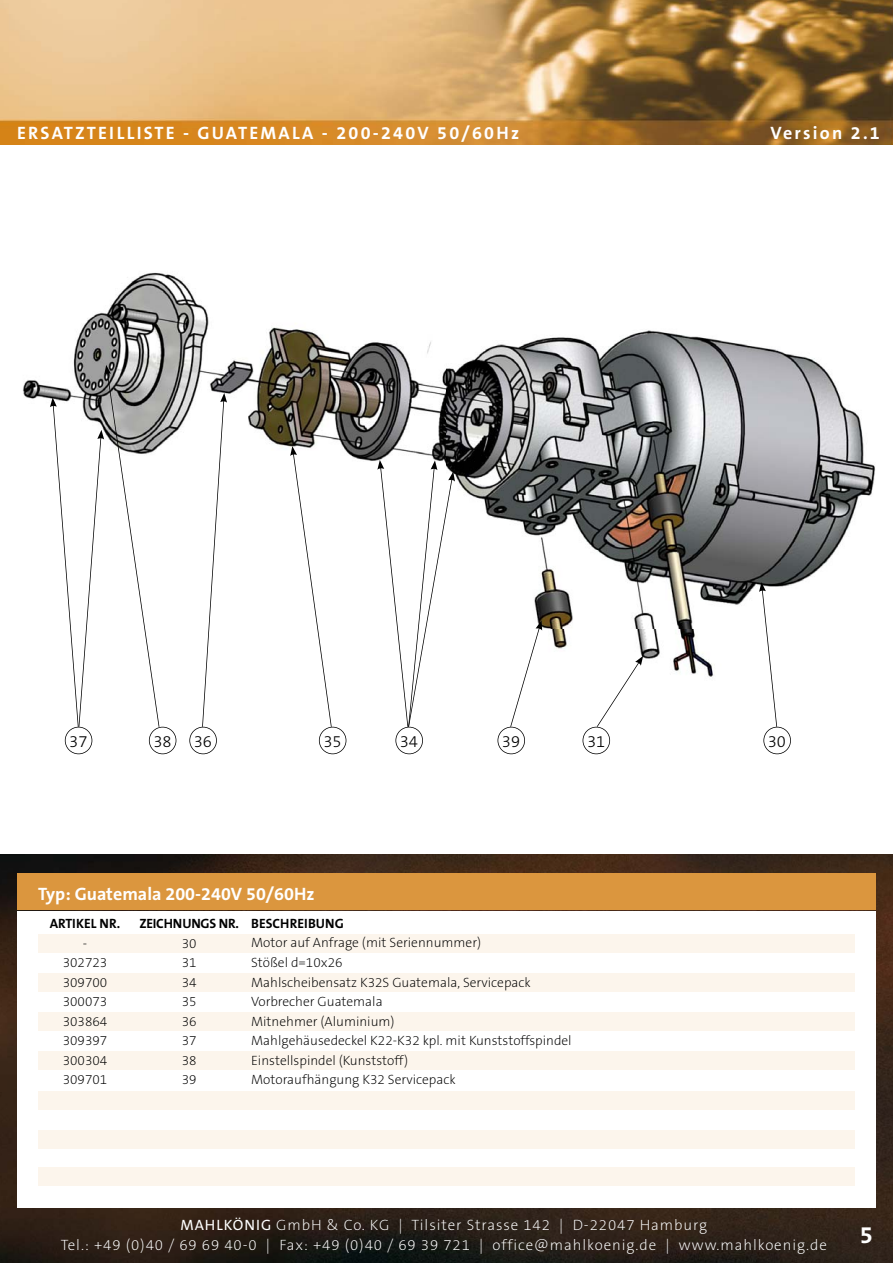
<style>
.page{position:relative;width:893px;height:1263px;background:#fff}
.page>*{position:absolute;margin:0;border:0;box-sizing:border-box;transform-origin:0 0}
.t1{font:700 24px "The Sans B7";color:#fff}
.t2{font:700 18px "The Sans B7";letter-spacing:.115em;color:#fff}
.t3{font:700 18px "The Sans B7";color:#fff}
.t4{font:300 16.5px "The Sans B3";color:#000}
.t5{font:200 15px/19.5px "The Sans B2";letter-spacing:.06em;color:#fff;text-align:center}
.t6{font:200 13.5px/19.5px "The Sans B2";color:#000;text-align:center}
.t7{font:700 13.5px "The Sans B7";color:#000}
.s1{font-family:"The Sans B5 Plain";font-weight:400}
</style>
<div class="page">
<img style="left:0;top:0;width:893px;height:145px">
<img style="left:0;top:854px;width:893px;height:409px">
<div style="left:17px;top:911px;width:859px;height:297px;background:#fff"></div>
<div style="left:38px;top:934px;width:817px;height:18px;background:#fcf5ec"></div>
<div style="left:38px;top:973px;width:817px;height:18px;background:#fcf5ec"></div>
<div style="left:38px;top:1013px;width:817px;height:18px;background:#fcf5ec"></div>
<div style="left:38px;top:1052px;width:817px;height:18px;background:#fcf5ec"></div>
<div style="left:38px;top:1091px;width:817px;height:18px;background:#fcf5ec"></div>
<div style="left:38px;top:1130px;width:817px;height:18px;background:#fcf5ec"></div>
<div style="left:38px;top:1167px;width:817px;height:18px;background:#fcf5ec"></div>
<div style="left:17px;top:873px;width:859px;height:37px;background:#db963e"></div>
<img style="left:23px;top:272px;width:852px;height:405px">
<svg style="left:583px;top:656px;width:60px;height:98px"></svg>
<svg style="left:759px;top:582px;width:32px;height:172px"></svg>
<svg style="left:290px;top:446px;width:56px;height:308px"></svg>
<svg style="left:189px;top:393px;width:38px;height:361px"></svg>
<svg style="left:497px;top:620px;width:45px;height:134px"></svg>
<svg style="left:50px;top:365px;width:126px;height:389px"></svg>
<svg style="left:377px;top:460px;width:78px;height:294px"></svg>
<h2 class="t2" style="left:17px;top:124px;width:504px">ERSATZTEILLISTE - GUATEMALA - 200-240V 50/60Hz</h2>
<h2 class="t2" style="left:770px;top:124px;width:111px">Version 2.1</h2>
<p class="t4" style="left:69px;top:733px;width:20px">37</p>
<p class="t4" style="left:153px;top:733px;width:20px">38</p>
<p class="t4" style="left:194px;top:733px;width:20px">36</p>
<p class="t4" style="left:323px;top:733px;width:20px">35</p>
<p class="t4" style="left:400px;top:733px;width:20px">34</p>
<p class="t4" style="left:502px;top:733px;width:20px">39</p>
<p class="t4" style="left:587px;top:733px;width:20px">31</p>
<p class="t4" style="left:768px;top:733px;width:20px">30</p>
<h2 class="t3" style="left:38px;top:885px;width:278px">Typ: Guatemala 200-240V 50/60Hz</h2>
<p class="t7" style="left:50px;top:917px;width:72px">ARTIKEL NR.</p>
<p class="t7" style="left:139px;top:917px;width:206px">ZEICHNUNGS NR. BESCHREIBUNG</p>
<p class="t6" style="left:251px;top:934px;width:322px;text-align:left">Motor auf Anfrage (mit Seriennummer)<br>Stößel d=10x26<br>Mahlscheibensatz K32S Guatemala, Servicepack Vorbrecher Guatemala<br>Mitnehmer (Aluminium)<br>Mahlgehäusedeckel K22-K32 kpl. mit Kunststoffspindel Einstellspindel (Kunststoff)<br>Motoraufhängung K32 Servicepack</p>
<p class="t6" style="left:63px;top:934px;width:46px">-<br>302723<br>309700<br>300073<br>303864<br>309397<br>300304<br>309701</p>
<p class="t6" style="left:182px;top:934px;width:16px;text-align:justify">30<br>31<br>34<br>35<br>36<br>37<br>38<br>39</p>
<p class="t5" style="left:61px;top:1216px;width:768px"><span class="s1">MAHLKÖNIG</span> GmbH &amp; Co. KG | Tilsiter Strasse 142 | D-22047 Hamburg<br>Tel.: +49 (0)40 / 69 69 40-0 | Fax: +49 (0)40 / 69 39 721 | office@mahlkoenig.de | www.mahlkoenig.de</p>
<h1 class="t1" style="left:860px;top:1223px;width:15px">5</h1>
</div>
